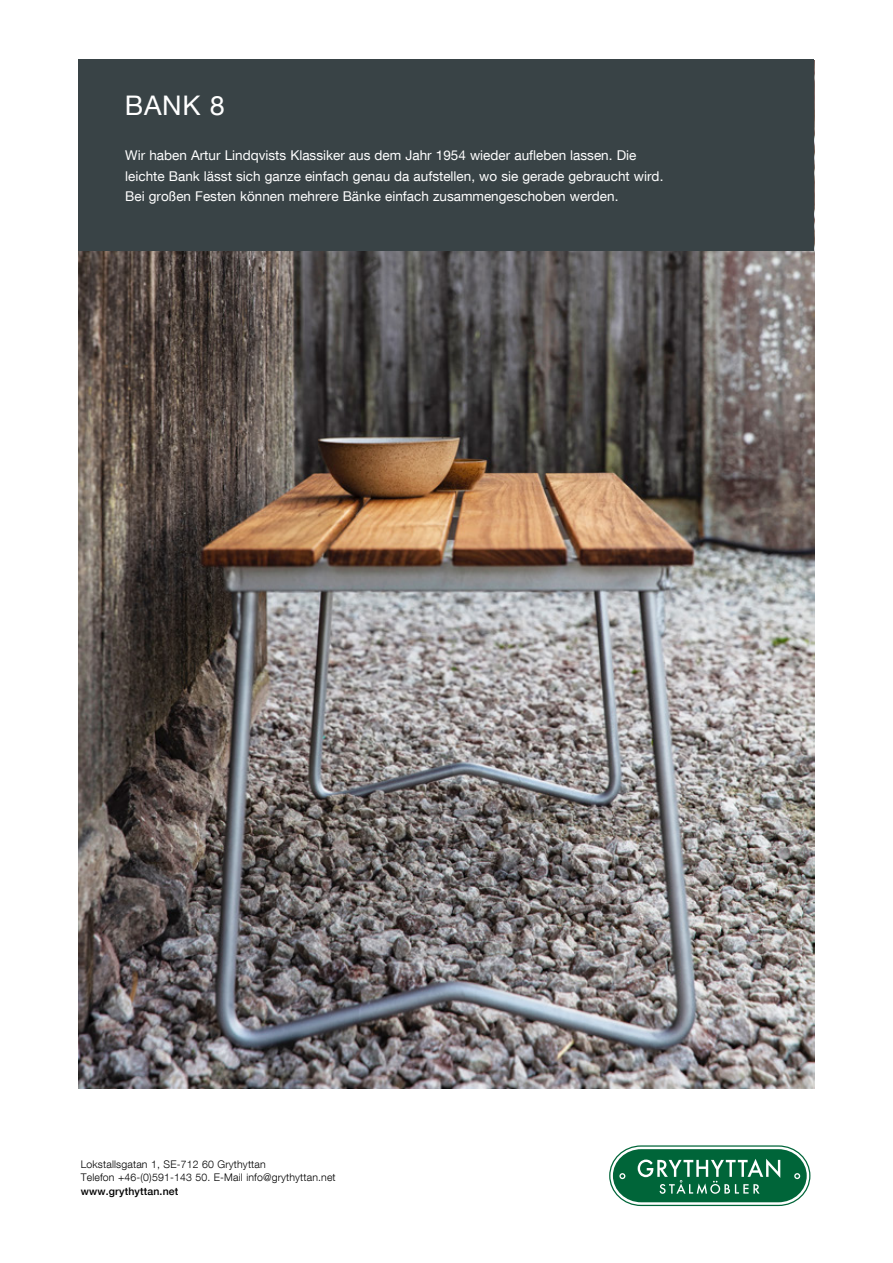
<style>
.page{position:relative;width:893px;height:1263px;background:#fff}
.page>*{position:absolute;margin:0;border:0;box-sizing:border-box;transform-origin:0 0}
.t1{font:27px "Helvetica Neue LT Com";color:#fff}
.t2{font:13.5px/20.2px "Helvetica Neue LT Com";color:#fff}
.t3{font:300 10.5px/13.5px "Helvetica Neue LT Com";letter-spacing:.015em;color:#000}
.t4{font:500 10.5px "Helvetica Neue LT Com";letter-spacing:.015em;color:#000}
</style>
<div class="page">
<img style="left:79px;top:251px;width:735px;height:838px">
<svg style="left:609px;top:1146px;width:201px;height:60px"></svg>
<div style="left:79px;top:60px;width:735px;height:191px;background:#394346"></div>
<h1 class="t1" style="left:125px;top:89px;width:102px">BANK 8</h1>
<p class="t2" style="left:125px;top:145px;width:540px">Wir haben Artur Lindqvists Klassiker aus dem Jahr 1954 wieder aufleben lassen. Die leichte Bank lässt sich ganze einfach genau da aufstellen, wo sie gerade gebraucht wird.<br>Bei großen Festen können mehrere Bänke einfach zusammengeschoben werden.</p>
<p class="t3" style="left:81px;top:1157px;width:256px">Lokstallsgatan 1, SE-712 60 Grythyttan<br>Telefon +46-(0)591-143 50. E-Mail info@grythyttan.net</p>
<p class="t4" style="left:81px;top:1184px;width:99px">www.grythyttan.net</p>
</div>
